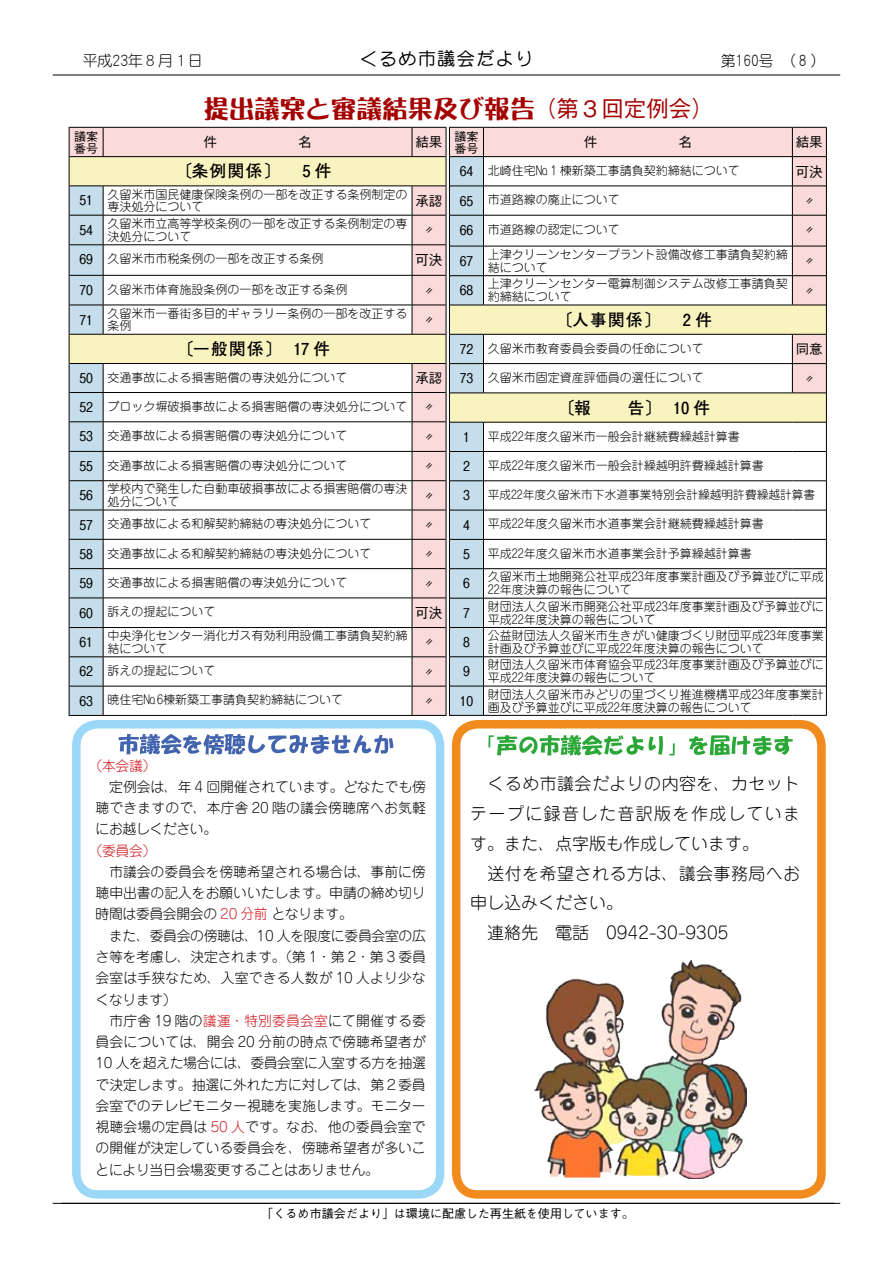
<style>
.page{position:relative;width:893px;height:1263px;background:#fff}
.page>*{position:absolute;margin:0;border:0;box-sizing:border-box;transform-origin:0 0}
.t1{font:25.5px "DFPOP Corn Std W12";color:#a40000}
.t2{font:18px "DF Maru Gothic Std W5";letter-spacing:.08em;color:#000}
.t3{font:300 16.95px/29.7px "Jun 101 Pro";letter-spacing:.025em;color:#000}
.t4{font:700 16.5px "Futo Go B101 Pro";letter-spacing:.085em;color:#000}
.t5{font:15px "DF Maru Gothic Std W3";letter-spacing:-.01em;color:#000}
.t6{font:300 13.8px "Jun 101 Pro";letter-spacing:-.005em;color:#000}
.t7{font:300 13.8px "Jun 101 Pro";letter-spacing:-.025em;color:#000}
.t8{font:300 13.8px "Jun 101 Pro";letter-spacing:.015em;color:#000}
.t9{font:500 13.8px "Gothic BBB Pro";color:#000}
.t10{font:300 13.8px "Jun 101 Pro";letter-spacing:-.025em;color:#d0121b}
.t11{font:500 13.5px "Gothic BBB Pro";color:#000}
.t12{font:300 12px/12.8px "Jun 101 Pro";color:#000}
.t13{font:500 12px/11.7px "Gothic BBB Pro";letter-spacing:.01em;color:#000}
.t14{font:300 11.7px "Jun 101 Pro";color:#000}
.s1{font-size:17.25px}
.s2{font-family:"Gothic BBB Pro";font-weight:500;font-size:22.5px}
.s3{font-family:"Gothic BBB Pro";font-weight:500;font-size:13.5px}
.s4{font-family:"Gothic BBB Pro";font-weight:500;font-size:13.8px}
.s5{color:#d0121b}
</style>
<div class="page">
<div style="left:72px;top:720px;width:372px;height:479px;border:9px solid #9bd7f6;border-radius:21px"></div>
<hr style="left:69px;top:715px;width:34px;height:1px;background:#000">
<hr style="left:103px;top:715px;width:309px;height:1px;background:#000">
<hr style="left:412px;top:715px;width:34px;height:1px;background:#000">
<hr style="left:53px;top:1203px;width:787px;height:1px;background:#000">
<hr style="left:53px;top:75px;width:787px;height:1px;background:#000">
<hr style="left:449px;top:715px;width:34px;height:1px;background:#000">
<hr style="left:483px;top:715px;width:309px;height:1px;background:#000">
<hr style="left:792px;top:715px;width:35px;height:1px;background:#000">
<svg style="left:69px;top:127px;width:758px;height:588px"></svg>
<svg style="left:119px;top:734px;width:274px;height:20px"></svg>
<div style="left:452px;top:720px;width:374px;height:479px;border:9px solid #f18b1e;border-radius:21px"></div>
<svg style="left:488px;top:735px;width:305px;height:20px"></svg>
<img style="left:534px;top:960px;width:213px;height:219px">
<p class="t5" style="left:83px;top:52px;width:122px">平成<span class="s1">23</span>年８月１日</p>
<p class="t2" style="left:360px;top:49px;width:175px">くるめ市議会だより</p>
<p class="t5" style="left:721px;top:52px;width:111px">第<span class="s1">160</span>号 （ <span class="s1">8</span> ）</p>
<p class="t1" style="left:204px;top:95px;width:512px">提出議案と審議結果及び報告<span class="s2">（第３回定例会）</span></p>
<p class="t13" style="left:74px;top:129px;width:26px">議案番号</p>
<p class="t11" style="left:415px;top:131px;width:28px">結果</p>
<p class="t4" style="left:175px;top:158px;width:158px">〔条例関係〕　 5 件</p>
<p class="t11" style="left:79px;top:190px;width:15px">51</p>
<p class="t12" style="left:107px;top:186px;width:301px">久留米市国民健康保険条例の一部を改正する条例制定の専決処分について</p>
<p class="t11" style="left:415px;top:190px;width:28px">承認</p>
<p class="t11" style="left:79px;top:219px;width:15px">54</p>
<p class="t12" style="left:107px;top:216px;width:301px">久留米市立高等学校条例の一部を改正する条例制定の専決処分について</p>
<p class="t9" style="left:422px;top:219px;width:15px">〃</p>
<p class="t12" style="left:79px;top:251px;width:245px"><span class="s3">69</span> 久留米市市税条例の一部を改正する条例</p>
<p class="t9" style="left:415px;top:249px;width:29px">可決</p>
<p class="t12" style="left:79px;top:281px;width:269px"><span class="s3">70</span> 久留米市体育施設条例の一部を改正する条例</p>
<p class="t9" style="left:422px;top:279px;width:15px">〃</p>
<p class="t11" style="left:79px;top:309px;width:15px">71</p>
<p class="t12" style="left:107px;top:305px;width:301px">久留米市一番街多目的ギャラリー条例の一部を改正する条例</p>
<p class="t9" style="left:422px;top:309px;width:15px">〃</p>
<p class="t4" style="left:177px;top:335px;width:155px">〔一般関係〕　17 件</p>
<p class="t12" style="left:79px;top:369px;width:269px"><span class="s3">50</span> 交通事故による損害賠償の専決処分について</p>
<p class="t11" style="left:415px;top:367px;width:28px">承認</p>
<p class="t12" style="left:79px;top:398px;width:358px"><span class="s3">52</span> ブロック塀破損事故による損害賠償の専決処分について <span class="s4">〃</span></p>
<p class="t12" style="left:79px;top:428px;width:269px"><span class="s3">53</span> 交通事故による損害賠償の専決処分について</p>
<p class="t9" style="left:422px;top:426px;width:15px">〃</p>
<p class="t12" style="left:79px;top:457px;width:269px"><span class="s3">55</span> 交通事故による損害賠償の専決処分について</p>
<p class="t11" style="left:422px;top:455px;width:15px">〃</p>
<p class="t11" style="left:79px;top:484px;width:15px">56</p>
<p class="t12" style="left:107px;top:481px;width:301px">学校内で発生した自動車破損事故による損害賠償の専決処分について</p>
<p class="t9" style="left:422px;top:484px;width:15px">〃</p>
<p class="t12" style="left:79px;top:516px;width:293px"><span class="s3">57</span> 交通事故による和解契約締結の専決処分について</p>
<p class="t11" style="left:422px;top:514px;width:15px">〃</p>
<p class="t12" style="left:79px;top:545px;width:293px"><span class="s3">58</span> 交通事故による和解契約締結の専決処分について</p>
<p class="t11" style="left:422px;top:543px;width:15px">〃</p>
<p class="t12" style="left:79px;top:575px;width:269px"><span class="s3">59</span> 交通事故による損害賠償の専決処分について</p>
<p class="t11" style="left:422px;top:573px;width:15px">〃</p>
<p class="t12" style="left:79px;top:604px;width:137px"><span class="s3">60</span> 訴えの提起について</p>
<p class="t9" style="left:415px;top:602px;width:29px">可決</p>
<p class="t11" style="left:79px;top:631px;width:15px">61</p>
<p class="t12" style="left:107px;top:628px;width:301px">中央浄化センター消化ガス有効利用設備工事請負契約締結について</p>
<p class="t9" style="left:422px;top:631px;width:15px">〃</p>
<p class="t12" style="left:79px;top:663px;width:137px"><span class="s3">62</span> 訴えの提起について</p>
<p class="t11" style="left:422px;top:661px;width:15px">〃</p>
<p class="t12" style="left:79px;top:692px;width:265px"><span class="s3">63</span> 暁住宅№6棟新築工事請負契約締結について</p>
<p class="t11" style="left:422px;top:690px;width:15px">〃</p>
<p class="t13" style="left:455px;top:129px;width:25px">議案番号</p>
<p class="t11" style="left:796px;top:131px;width:28px">結果</p>
<p class="t12" style="left:460px;top:163px;width:281px"><span class="s3">64</span> 北崎住宅№ 1 棟新築工事請負契約締結について</p>
<p class="t9" style="left:795px;top:160px;width:29px">可決</p>
<p class="t12" style="left:460px;top:192px;width:161px"><span class="s3">65</span> 市道路線の廃止について</p>
<p class="t9" style="left:802px;top:190px;width:15px">〃</p>
<p class="t12" style="left:460px;top:221px;width:161px"><span class="s3">66</span> 市道路線の認定について</p>
<p class="t9" style="left:802px;top:219px;width:15px">〃</p>
<p class="t11" style="left:460px;top:250px;width:15px">67</p>
<p class="t12" style="left:488px;top:246px;width:301px">上津クリーンセンタープラント設備改修工事請負契約締結について</p>
<p class="t9" style="left:802px;top:250px;width:15px">〃</p>
<p class="t11" style="left:460px;top:279px;width:15px">68</p>
<p class="t12" style="left:488px;top:276px;width:301px">上津クリーンセンター電算制御システム改修工事請負契約締結について</p>
<p class="t9" style="left:802px;top:279px;width:15px">〃</p>
<p class="t4" style="left:556px;top:306px;width:158px">〔人事関係〕　 2 件</p>
<p class="t12" style="left:460px;top:340px;width:245px"><span class="s3">72</span> 久留米市教育委員会委員の任命について</p>
<p class="t11" style="left:796px;top:338px;width:28px">同意</p>
<p class="t12" style="left:460px;top:370px;width:245px"><span class="s3">73</span> 久留米市固定資産評価員の選任について</p>
<p class="t9" style="left:802px;top:367px;width:15px">〃</p>
<p class="t4" style="left:558px;top:394px;width:154px">〔報　　告〕　10 件</p>
<p class="t11" style="left:463px;top:426px;width:8px">1</p>
<p class="t12" style="left:488px;top:428px;width:253px">平成２２年度久留米市一般会計継続費繰越計算書</p>
<p class="t11" style="left:463px;top:455px;width:8px">2</p>
<p class="t12" style="left:488px;top:457px;width:277px">平成２２年度久留米市一般会計繰越明許費繰越計算書</p>
<p class="t11" style="left:463px;top:484px;width:8px">3</p>
<p class="t14" style="left:488px;top:485px;width:329px">平成22年度久留米市下水道事業特別会計繰越明許費繰越計算書</p>
<p class="t11" style="left:463px;top:514px;width:8px">4</p>
<p class="t12" style="left:488px;top:516px;width:277px">平成22年度久留米市水道事業会計継続費繰越計算書</p>
<p class="t11" style="left:463px;top:543px;width:8px">5</p>
<p class="t12" style="left:488px;top:545px;width:265px">平成22年度久留米市水道事業会計予算繰越計算書</p>
<p class="t11" style="left:463px;top:572px;width:8px">6</p>
<p class="t12" style="left:488px;top:569px;width:337px">久留米市土地開発公社平成23年度事業計画及び予算並びに平成<br>22年度決算の報告について</p>
<p class="t11" style="left:463px;top:602px;width:8px">7</p>
<p class="t12" style="left:488px;top:598px;width:337px">財団法人久留米市開発公社平成23年度事業計画及び予算並びに平成22年度決算の報告について</p>
<p class="t11" style="left:463px;top:631px;width:8px">8</p>
<p class="t12" style="left:488px;top:628px;width:337px">公益財団法人久留米市生きがい健康づくり財団平成23年度事業計画及び予算並びに平成22年度決算の報告について</p>
<p class="t11" style="left:463px;top:660px;width:8px">9</p>
<p class="t12" style="left:488px;top:657px;width:337px">財団法人久留米市体育協会平成23年度事業計画及び予算並びに平成22年度決算の報告について</p>
<p class="t11" style="left:460px;top:690px;width:15px">10</p>
<p class="t12" style="left:488px;top:686px;width:337px">財団法人久留米市みどりの里づくり推進機構平成23年度事業計画及び予算並びに平成22年度決算の報告について</p>
<p class="t10" style="left:89px;top:754px;width:69px">（本会議）</p>
<p class="t6" style="left:96px;top:776px;width:332px">　定例会は、年 4 回開催されています。どなたでも傍</p>
<p class="t6" style="left:96px;top:797px;width:332px">聴できますので、本庁舎 20 階の議会傍聴席へお気軽</p>
<p class="t7" style="left:96px;top:818px;width:123px">にお越しください。</p>
<p class="t10" style="left:89px;top:839px;width:69px">（委員会）</p>
<p class="t6" style="left:96px;top:861px;width:332px">　市議会の委員会を傍聴希望される場合は、事前に傍</p>
<p class="t6" style="left:96px;top:882px;width:332px">聴申出書の記入をお願いいたします。申請の締め切り</p>
<p class="t7" style="left:96px;top:903px;width:259px">時間は委員会開会の <span class="s5">20 分前</span> となります。</p>
<p class="t6" style="left:96px;top:924px;width:332px">　また、委員会の傍聴は、10 人を限度に委員会室の広</p>
<p class="t6" style="left:96px;top:946px;width:332px">さ等を考慮し、決定されます。（第 1・第 2・第 3 委員</p>
<p class="t6" style="left:96px;top:967px;width:332px">会室は手狭なため、入室できる人数が 10 人より少な</p>
<p class="t6" style="left:96px;top:988px;width:83px">くなります）</p>
<p class="t6" style="left:96px;top:1009px;width:332px">　市庁舎 19 階の<span class="s5">議運・特別委員会室</span>にて開催する委</p>
<p class="t6" style="left:96px;top:1031px;width:332px">員会については、開会 20 分前の時点で傍聴希望者が</p>
<p class="t7" style="left:96px;top:1052px;width:332px">10 人を超えた場合には、委員会室に入室する方を抽選</p>
<p class="t6" style="left:96px;top:1073px;width:332px">で決定します。抽選に外れた方に対しては、第２委員</p>
<p class="t6" style="left:96px;top:1095px;width:332px">会室でのテレビモニター視聴を実施します。モニター</p>
<p class="t8" style="left:96px;top:1116px;width:332px">視聴会場の定員は <span class="s5">50 人</span>です。なお、他の委員会室で</p>
<p class="t6" style="left:96px;top:1137px;width:332px">の開催が決定している委員会を、傍聴希望者が多いこ</p>
<p class="t7" style="left:96px;top:1158px;width:285px">とにより当日会場変更することはありません。</p>
<p class="t3" style="left:470px;top:767px;width:332px">　くるめ市議会だよりの内容を、カセットテープに録音した音訳版を作成しています。また、点字版も作成しています。<br>　送付を希望される方は、議会事務局へお申し込みください。<br>　連絡先　電話　0942-30-9305</p>
<p class="t13" style="left:261px;top:1206px;width:374px">「くるめ市議会だより」は環境に配慮した再生紙を使用しています。</p>
</div>
